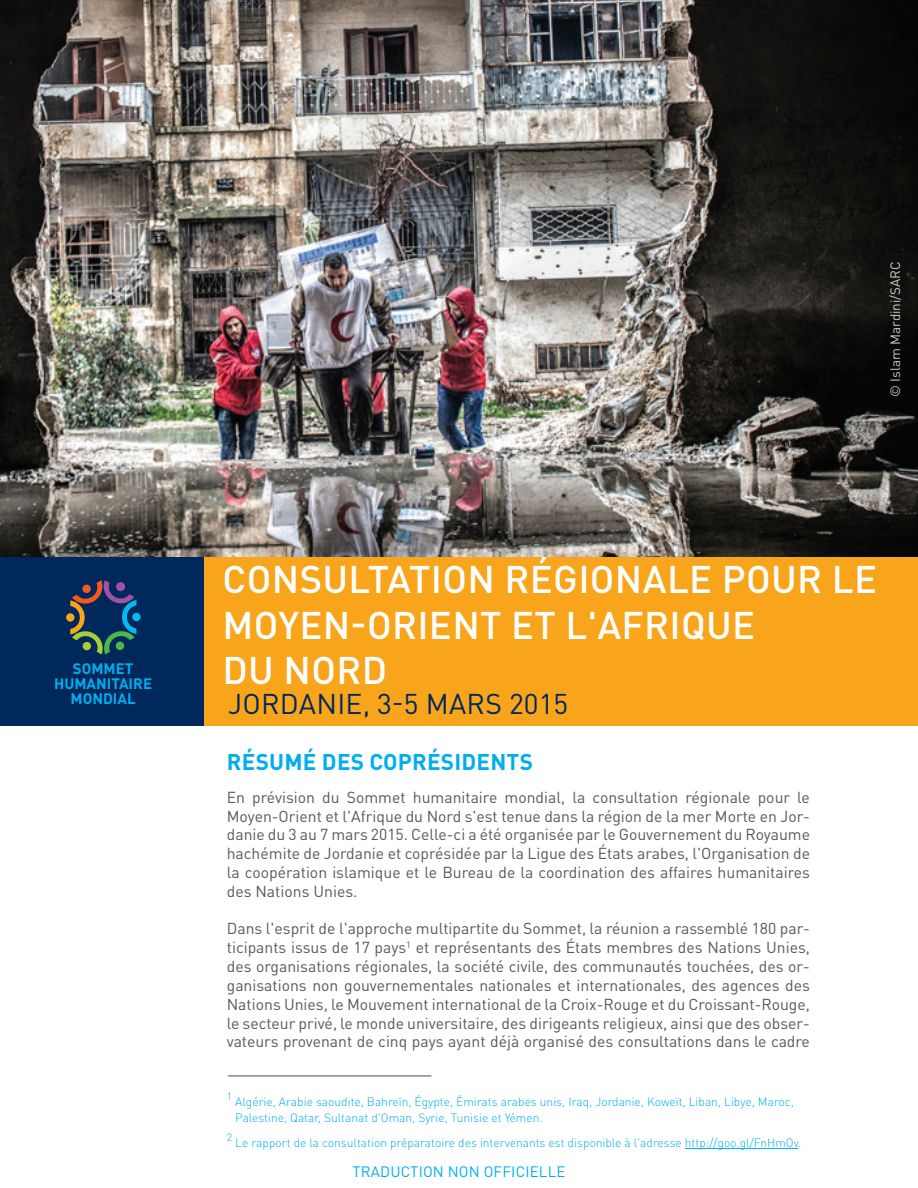
<style>
.page{position:relative;width:918px;height:1188px;background:#fff}
.page>*{position:absolute;margin:0;border:0;box-sizing:border-box;transform-origin:0 0}
.titles{font:500 38.1px/45.8px "DIN Pro";letter-spacing:.01em;color:#fff}
.text{font:28.2px "DIN Pro";letter-spacing:.01em;color:#00285b}
.titles-2{font:700 22.5px "DIN Pro";letter-spacing:.01em;color:#00aeef}
.text-2{font:15.75px/18.9px "DIN Pro";color:#57585a;text-align:justify}
.t1{font:700 15px/15px "DIN Pro";color:#00aeef;text-align:center}
.t2{font:15px "DIN Pro";letter-spacing:.01em;color:#00aeef}
.t3{font:13.5px "DIN Pro";color:#fff}
.photo_captions{font:300 12px/16.5px "DIN Pro";color:#00aeef}
.photo_captions-2{font:300 10.5px "DIN Pro";color:#00aeef}
</style>
<div class="page">
<img style="left:0;top:0;width:918px;height:558px">
<div style="left:204px;top:558px;width:714px;height:168px;background:#f9a51b"></div>
<div style="left:0;top:558px;width:204px;height:168px;background:#00285b"></div>
<hr style="left:685px;top:1148px;width:113px;height:1px;background:#00aeef">
<hr style="left:228px;top:1076px;width:203px;height:1px;background:#4b4c4d">
<div style="left:132px;top:613px;width:9px;height:8px;background:#00baf1;border-radius:50%"></div>
<div style="left:66px;top:613px;width:8px;height:9px;background:#f9a51b;border-radius:50%"></div>
<svg style="left:70px;top:580px;width:66px;height:74px"></svg>
<p class="t1" style="left:54px;top:661px;width:99px">SOMMET<br>HUMANITAIRE<br>MONDIAL</p>
<p class="t3" style="left:886px;top:397px;width:137px;rotate:-90deg">© Islam Mardini/SARC</p>
<p class="titles" style="left:222px;top:555px;width:656px">CONSULTATION RÉGIONALE POUR LE<br>MOYEN-ORIENT ET L'AFRIQUE<br>DU NORD</p>
<p class="text" style="left:228px;top:685px;width:342px">JORDANIE, 3-5 MARS 2015</p>
<p class="titles-2" style="left:227px;top:747px;width:308px">RÉSUMÉ DES COPRÉSIDENTS</p>
<p class="text-2" style="left:227px;top:787px;width:585px">En prévision du Sommet humanitaire mondial, la consultation régionale pour le Moyen-Orient et l'Afrique du Nord s'est tenue dans la région de la mer Morte en Jor&shy;danie du 3 au 7 mars 2015. Celle-ci a été organisée par le Gouvernement du Royaume hachémite de Jordanie et coprésidée par la Ligue des États arabes, l'Organisation de la coopération islamique et le Bureau de la coordination des affaires humanitaires des Nations Unies.</p>
<p class="text-2" style="left:227px;top:918px;width:585px">Dans l'esprit de l'approche multipartite du Sommet, la réunion a rassemblé 180 par&shy;ticipants issus de 17 pays<sup>1</sup> et représentants des États membres des Nations Unies, des organisations régionales, la société civile, des communautés touchées, des or&shy;ganisations non gouvernementales nationales et internationales, des agences des Nations Unies, le Mouvement international de la Croix-Rouge et du Croissant-Rouge, le secteur privé, le monde universitaire, des dirigeants religieux, ainsi que des obser&shy;vateurs provenant de cinq pays ayant déjà organisé des consultations dans le cadre</p>
<p class="photo_captions-2" style="left:227px;top:1089px;width:7px">1</p>
<p class="photo_captions" style="left:235px;top:1093px;width:560px">Algérie, Arabie saoudite, Bahreïn, Égypte, Émirats arabes unis, Iraq, Jordanie, Koweït, Liban, Libye, Maroc,<br>Palestine, Qatar, Sultanat d'Oman, Syrie, Tunisie et Yémen.</p>
<p class="photo_captions-2" style="left:227px;top:1130px;width:7px">2</p>
<p class="photo_captions" style="left:235px;top:1134px;width:568px">Le rapport de la consultation préparatoire des intervenants est disponible à l'adresse http://goo.gl/FnHmOv.</p>
<p class="t2" style="left:353px;top:1162px;width:214px">TRADUCTION NON OFFICIELLE</p>
</div>
